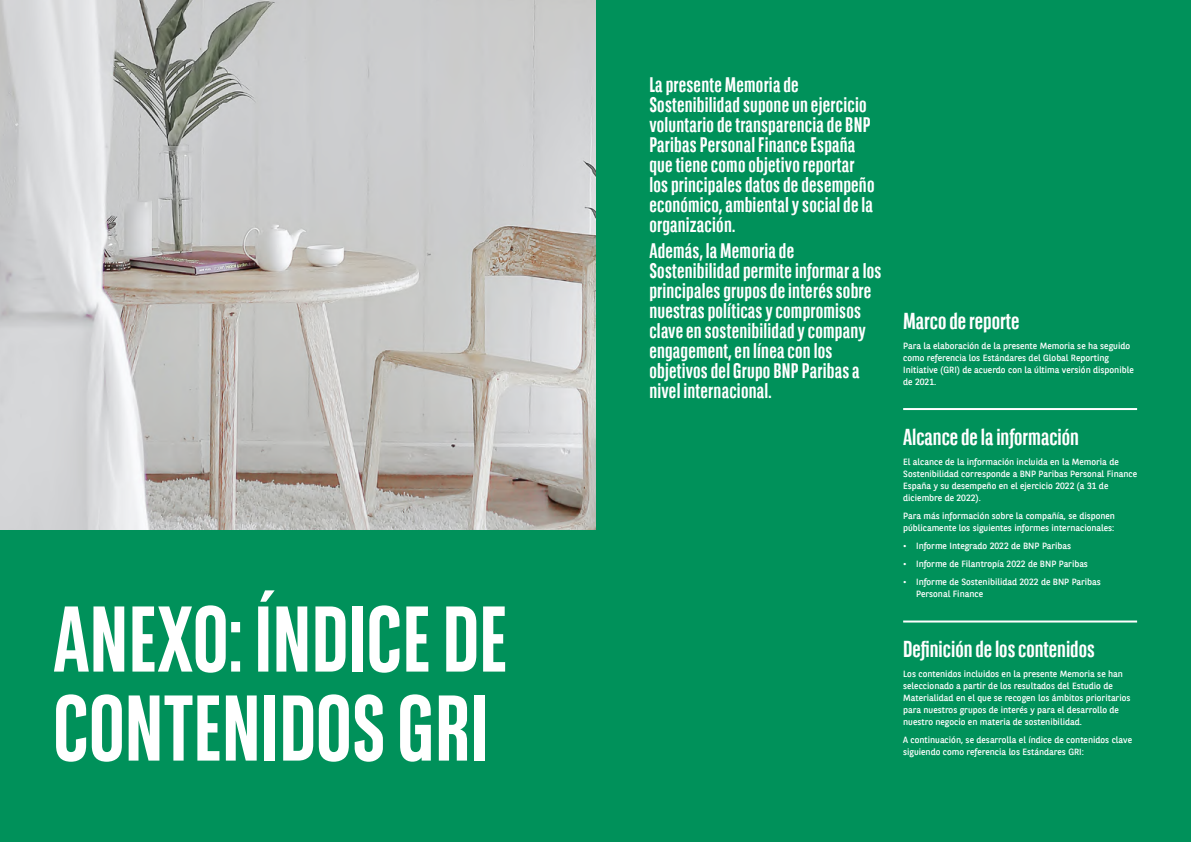
<style>
.page{position:relative;width:1191px;height:842px;background:#fff}
.page>*{position:absolute;margin:0;border:0;box-sizing:border-box;transform-origin:0 0}
.t1{font:700 93px/89px "BNPP Sans Condensed";color:#fff}
.t2{font:700 23px "BNPP Sans Condensed";color:#fff}
.t3{font:700 21px/20px "BNPP Sans Condensed";letter-spacing:.01em;color:#fff}
.t4{font:9px/12px "BNPP Sans";color:#fff}
</style>
<div class="page">
<div style="left:595px;top:0;width:596px;height:842px;background:#00915a"></div>
<hr style="left:903px;top:408px;width:234px;height:2px;background:#fff">
<hr style="left:903px;top:620px;width:234px;height:2px;background:#fff">
<img style="left:0;top:0;width:595px;height:531px">
<div style="left:0;top:531px;width:595px;height:311px;background:#00915a"></div>
<h1 class="t1" style="left:53px;top:595px;width:456px">ANEXO: ÍNDICE DE<br>CONTENIDOS GRI</h1>
<p class="t3" style="left:649px;top:75px;width:227px">La presente Memoria de<br>Sostenibilidad supone un ejercicio voluntario de transparencia de BNP<br>Paribas Personal Finance España que tiene como objetivo reportar los principales datos de desempeño económico, ambiental y social de la organización.</p>
<p class="t3" style="left:649px;top:241px;width:233px">Además, la Memoria de<br>Sostenibilidad permite informar a los principales grupos de interés sobre nuestras políticas y compromisos clave en sostenibilidad y company engagement, en línea con los objetivos del Grupo BNP Paribas a nivel internacional.</p>
<h2 class="t2" style="left:903px;top:308px;width:118px">Marco de reporte</h2>
<p class="t4" style="left:903px;top:340px;width:232px">Para la elaboración de la presente Memoria se ha seguido como referencia los Estándares del Global Reporting Initiative (GRI) de acuerdo con la última versión disponible de 2021.</p>
<h2 class="t2" style="left:903px;top:424px;width:177px">Alcance de la información</h2>
<p class="t4" style="left:903px;top:456px;width:235px">El alcance de la información incluida en la Memoria de Sostenibilidad corresponde a BNP Paribas Personal Finance España y su desempeño en el ejercicio 2022 (a 31 de diciembre de 2022).</p>
<p class="t4" style="left:903px;top:510px;width:213px">Para más información sobre la compañía, se disponen públicamente los siguientes informes internacionales:</p>
<p class="t4" style="left:903px;top:540px;width:169px">• Informe Integrado 2022 de BNP Paribas</p>
<p class="t4" style="left:903px;top:558px;width:186px">• Informe de Filantropía 2022 de BNP Paribas</p>
<p class="t4" style="left:916px;top:576px;width:186px;text-indent:-13px">• Informe de Sostenibilidad 2022 de BNP Paribas<br>Personal Finance</p>
<h2 class="t2" style="left:903px;top:636px;width:193px">Definición de los contenidos</h2>
<p class="t4" style="left:903px;top:668px;width:229px">Los contenidos incluidos en la presente Memoria se han seleccionado a partir de los resultados del Estudio de Materialidad en el que se recogen los ámbitos prioritarios para nuestros grupos de interés y para el desarrollo de nuestro negocio en materia de sostenibilidad.</p>
<p class="t4" style="left:903px;top:734px;width:230px">A continuación, se desarrolla el índice de contenidos clave siguiendo como referencia los Estándares GRI:</p>
</div>
